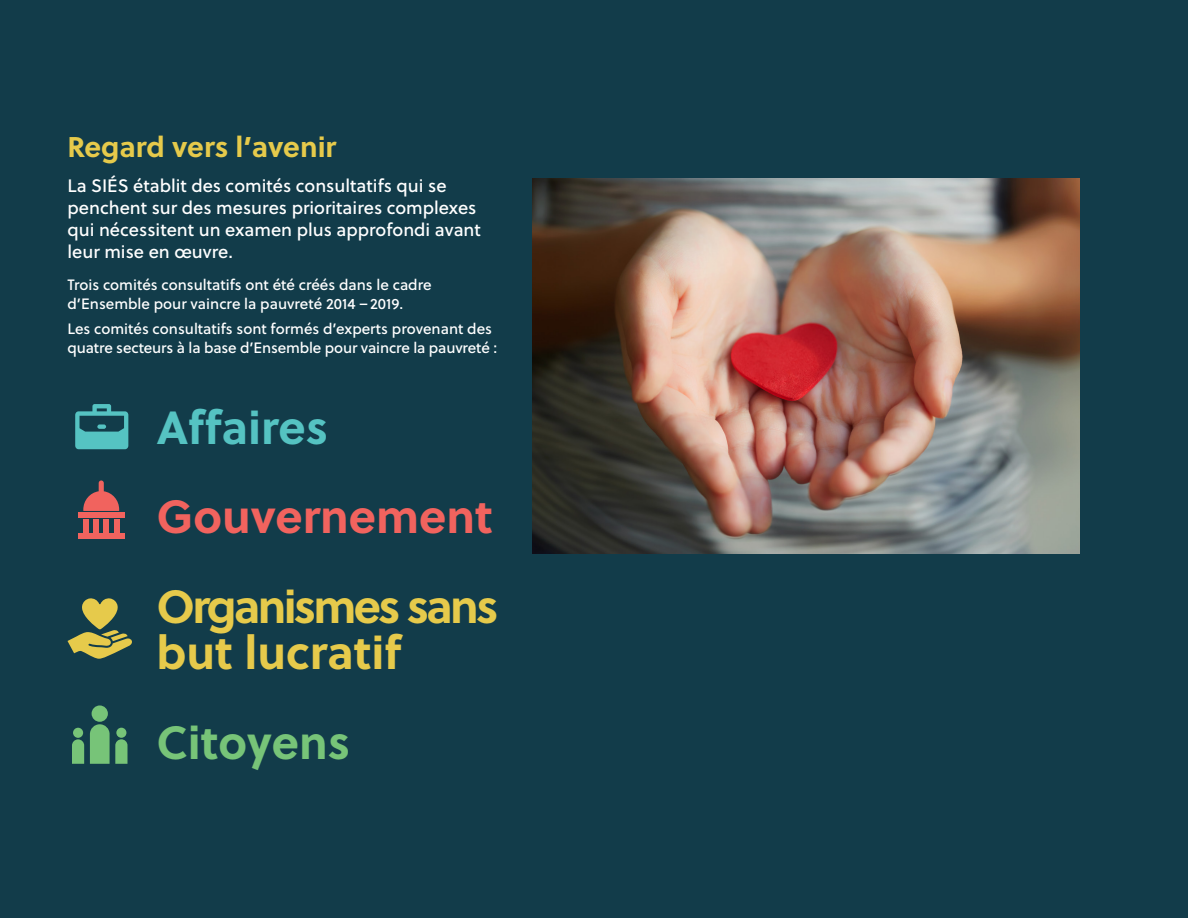
<style>
.page{position:relative;width:1188px;height:918px;background:#123c4a}
.page>*{position:absolute;margin:0;border:0;box-sizing:border-box;transform-origin:0 0}
.Body_Copy_Grey{font:700 46.5px/46.5px "Soleil";letter-spacing:-.06em;color:#e6ca4b}
.Body_Copy_Grey-2{font:700 46.5px "Soleil";color:#f1635e}
.Body_Copy_Grey-3{font:700 46.5px "Soleil";color:#55c3c2}
.Body_Copy_Grey-4{font:700 46.5px "Soleil";color:#77c478}
.Body_Copy_Grey-5{font:700 28.5px "Soleil";color:#e6ca4b}
.Body_Copy_Grey-6{font:18px/21.8px "Soleil Bk";color:#fff}
.Body_white{font:15px/18.8px "Soleil Bk";color:#fff}
</style>
<div class="page">
<img style="left:532px;top:178px;width:548px;height:376px">
<svg style="left:72px;top:728px;width:12px;height:36px"></svg>
<svg style="left:90px;top:705px;width:38px;height:59px"></svg>
<svg style="left:68px;top:598px;width:64px;height:61px"></svg>
<svg style="left:75px;top:404px;width:53px;height:45px"></svg>
<div style="left:83px;top:519px;width:5px;height:13px;background:#f1635e"></div>
<div style="left:94px;top:519px;width:5px;height:13px;background:#f1635e"></div>
<div style="left:104px;top:519px;width:5px;height:13px;background:#f1635e"></div>
<div style="left:114px;top:519px;width:5px;height:13px;background:#f1635e"></div>
<div style="left:78px;top:512px;width:46px;height:6px;background:#f1635e"></div>
<div style="left:78px;top:533px;width:46px;height:6px;background:#f1635e"></div>
<svg style="left:83px;top:480px;width:36px;height:31px"></svg>
<p class="Body_Copy_Grey-5" style="left:68px;top:125px;width:270px">Regard vers l’avenir</p>
<p class="Body_Copy_Grey-6" style="left:68px;top:175px;width:415px">La SIÉS établit des comités consultatifs qui se penchent sur des mesures prioritaires complexes qui nécessitent un examen plus approfondi avant leur mise en œuvre.</p>
<p class="Body_white" style="left:68px;top:275px;width:366px">Trois comités consultatifs ont été créés dans le cadre d’Ensemble pour vaincre la pauvreté 2014 – 2019.</p>
<p class="Body_white" style="left:68px;top:319px;width:431px">Les comités consultatifs sont formés d’experts provenant des quatre secteurs à la base d’Ensemble pour vaincre la pauvreté :</p>
<p class="Body_Copy_Grey-3" style="left:157px;top:391px;width:173px">Affaires</p>
<p class="Body_Copy_Grey-2" style="left:157px;top:481px;width:338px">Gouvernement</p>
<p class="Body_Copy_Grey" style="left:157px;top:581px;width:343px">Organismes sans but lucratif</p>
<p class="Body_Copy_Grey-4" style="left:157px;top:706px;width:195px">Citoyens</p>
</div>
